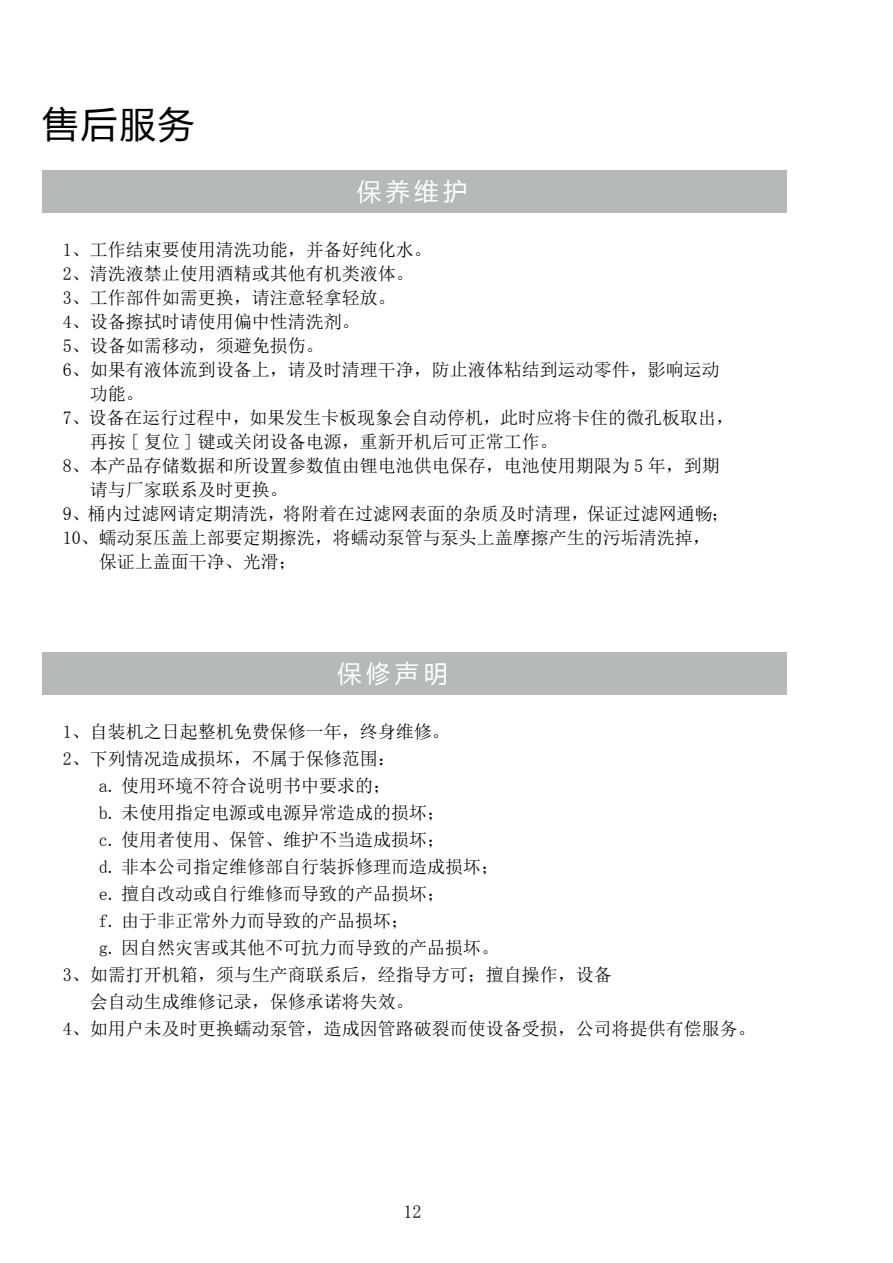
<style>
.page{position:relative;width:893px;height:1263px;background:#fff}
.page>*{position:absolute;margin:0;border:0;box-sizing:border-box;transform-origin:0 0}
.t1{font:36px "Microsoft Ya Hei";color:#000}
.t2{font:24px "Microsoft Ya Hei";letter-spacing:.2em;color:#fff}
.t3{font:18px "Sim Sun";color:#000}
</style>
<div class="page">
<div style="left:43px;top:171px;width:744px;height:42px;background:#b7b8b8"></div>
<div style="left:43px;top:652px;width:744px;height:43px;background:#b7b8b8"></div>
<h1 class="t1" style="left:43px;top:100px;width:153px">售后服务</h1>
<h2 class="t2" style="left:357px;top:175px;width:112px">保养维护</h2>
<p class="t3" style="left:63px;top:241px;width:371px">1、工作结束要使用清洗功能，并备好纯化水。</p>
<p class="t3" style="left:63px;top:265px;width:353px">2、清洗液禁止使用酒精或其他有机类液体。</p>
<p class="t3" style="left:63px;top:289px;width:335px">3、工作部件如需更换，请注意轻拿轻放。</p>
<p class="t3" style="left:63px;top:313px;width:298px">4、设备擦拭时请使用偏中性清洗剂。</p>
<p class="t3" style="left:63px;top:337px;width:263px">5、设备如需移动，须避免损伤。</p>
<p class="t3" style="left:63px;top:361px;width:659px">6、如果有液体流到设备上，请及时清理干净，防止液体粘结到运动零件，影响运动</p>
<p class="t3" style="left:90px;top:385px;width:56px">功能。</p>
<p class="t3" style="left:63px;top:409px;width:673px">7、设备在运行过程中，如果发生卡板现象会自动停机，此时应将卡住的微孔板取出，</p>
<p class="t3" style="left:90px;top:433px;width:470px">再按 [ 复位 ] 键或关闭设备电源，重新开机后可正常工作。</p>
<p class="t3" style="left:63px;top:457px;width:659px">8、本产品存储数据和所设置参数值由锂电池供电保存，电池使用期限为 5 年，到期</p>
<p class="t3" style="left:90px;top:481px;width:200px">请与厂家联系及时更换。</p>
<p class="t3" style="left:63px;top:505px;width:668px">9、桶内过滤网请定期清洗，将附着在过滤网表面的杂质及时清理，保证过滤网通畅；</p>
<p class="t3" style="left:63px;top:529px;width:650px">10、蠕动泵压盖上部要定期擦洗，将蠕动泵管与泵头上盖摩擦产生的污垢清洗掉，</p>
<p class="t3" style="left:99px;top:553px;width:199px">保证上盖面干净、光滑；</p>
<h2 class="t2" style="left:337px;top:657px;width:112px">保修声明</h2>
<h2 class="t2" style="left:357px;top:671px;width:112px">保修声明</h2>
<p class="t3" style="left:63px;top:723px;width:389px">1、自装机之日起整机免费保修一年，终身维修。</p>
<p class="t3" style="left:63px;top:750px;width:335px">2、下列情况造成损坏，不属于保修范围：</p>
<p class="t3" style="left:99px;top:777px;width:294px">a. 使用环境不符合说明书中要求的；</p>
<p class="t3" style="left:99px;top:804px;width:348px">b. 未使用指定电源或电源异常造成的损坏；</p>
<p class="t3" style="left:99px;top:831px;width:348px">c. 使用者使用、保管、维护不当造成损坏；</p>
<p class="t3" style="left:99px;top:858px;width:402px">d. 非本公司指定维修部自行装拆修理而造成损坏；</p>
<p class="t3" style="left:99px;top:885px;width:348px">e. 擅自改动或自行维修而导致的产品损坏；</p>
<p class="t3" style="left:99px;top:912px;width:312px">f. 由于非正常外力而导致的产品损坏；</p>
<p class="t3" style="left:99px;top:939px;width:402px">g. 因自然灾害或其他不可抗力而导致的产品损坏。</p>
<p class="t3" style="left:63px;top:966px;width:551px">3、如需打开机箱，须与生产商联系后，经指导方可；擅自操作，设备</p>
<p class="t3" style="left:90px;top:993px;width:326px">会自动生成维修记录，保修承诺将失效。</p>
<p class="t3" style="left:63px;top:1020px;width:695px">4、如用户未及时更换蠕动泵管，造成因管路破裂而使设备受损，公司将提供有偿服务。</p>
<p class="t3" style="left:403px;top:1203px;width:19px">12</p>
</div>
